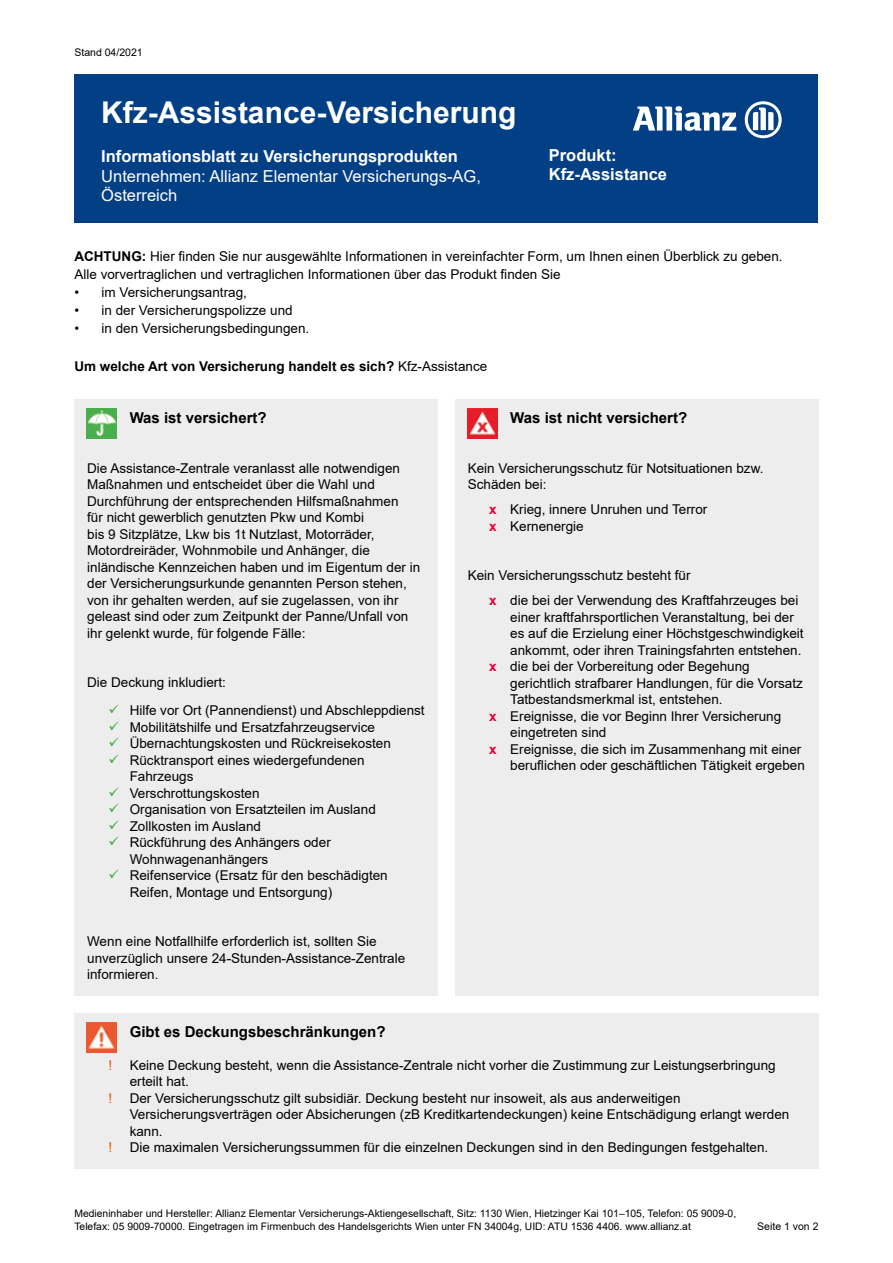
<style>
.page{position:relative;width:893px;height:1263px;background:#fff}
.page>*{position:absolute;margin:0;border:0;box-sizing:border-box;transform-origin:0 0}
.t1{font:700 30px "Arial";color:#fff}
.t2{font:16.5px/19.5px "Arial";color:#fff}
.t3{font:700 16.5px/19.5px "Arial";color:#fff}
.t4{font:700 15px "Arial";color:#000}
.t5{font:13.5px/16.5px "Arial";color:#000}
.t6{font:700 13.5px "Arial";color:#000}
.t7{font:13.5px "Arial";color:#ea5b0b}
.t8{font:10.5px "Arial";color:#000}
.t9{font:10.35px/12.8px "Arial";color:#000}
.s1{font-weight:700}
.s2{font-weight:400}
.s3{color:#3aaa35}
.s4{font-weight:700;color:#e4003a}
</style>
<div class="page">
<div style="left:74px;top:1013px;width:745px;height:155px;background:#eeeded"></div>
<div style="left:74px;top:400px;width:363px;height:596px;background:#eeeded"></div>
<div style="left:455px;top:400px;width:363px;height:596px;background:#eeeded"></div>
<div style="left:74px;top:74px;width:744px;height:148px;background:#033f85"></div>
<svg style="left:633px;top:106px;width:103px;height:25px"></svg>
<svg style="left:745px;top:101px;width:37px;height:37px"></svg>
<img style="left:86px;top:409px;width:30px;height:30px">
<img style="left:86px;top:1022px;width:30px;height:30px">
<img style="left:468px;top:408px;width:29px;height:30px">
<p class="t8" style="left:74px;top:45px;width:70px">Stand 04/2021</p>
<p class="t1" style="left:101px;top:91px;width:417px">Kfz-Assistance-Versicherung</p>
<p class="t2" style="left:101px;top:146px;width:381px"><span class="s1">Informationsblatt zu Versicherungsprodukten<br></span>Unternehmen: Allianz Elementar Versicherungs-AG,<br>Österreich</p>
<p class="t3" style="left:549px;top:145px;width:120px">Produkt:<br>Kfz-Assistance</p>
<p class="t5" style="left:74px;top:247px;width:710px;line-height:18px"><span class="s1">ACHTUNG:</span> Hier finden Sie nur ausgewählte Informationen in vereinfachter Form, um Ihnen einen Überblick zu geben.<br>Alle vorvertraglichen und vertraglichen Informationen über das Produkt finden Sie</p>
<p class="t5" style="left:74px;top:284px;width:174px">• im Versicherungsantrag,</p>
<p class="t5" style="left:74px;top:302px;width:220px">• in der Versicherungspolizze und</p>
<p class="t5" style="left:74px;top:320px;width:236px">• in den Versicherungsbedingungen.</p>
<p class="t6" style="left:74px;top:357px;width:414px">Um welche Art von Versicherung handelt es sich? <span class="s2">Kfz-Assistance</span></p>
<h5 class="t4" style="left:130px;top:408px;width:138px">Was ist versichert?</h5>
<p class="t5" style="left:87px;top:460px;width:335px">Die Assistance-Zentrale veranlasst alle notwendigen Maßnahmen und entscheidet über die Wahl und Durchführung der entsprechenden Hilfsmaßnahmen<br>für nicht gewerblich genutzten Pkw und Kombi<br>bis 9 Sitzplätze, Lkw bis 1t Nutzlast, Motorräder, Motordreiräder, Wohnmobile und Anhänger, die inländische Kennzeichen haben und im Eigentum der in der Versicherungsurkunde genannten Person stehen, von ihr gehalten werden, auf sie zugelassen, von ihr geleast sind oder zum Zeitpunkt der Panne/Unfall von ihr gelenkt wurde, für folgende Fälle:</p>
<p class="t5" style="left:87px;top:674px;width:140px">Die Deckung inkludiert:</p>
<p class="t5" style="left:108px;top:702px;width:318px"><span class="s3">✓</span> Hilfe vor Ort (Pannendienst) und Abschleppdienst</p>
<p class="t5" style="left:108px;top:719px;width:268px"><span class="s3">✓</span> Mobilitätshilfe und Ersatzfahrzeugservice</p>
<p class="t5" style="left:108px;top:735px;width:284px"><span class="s3">✓</span> Übernachtungskosten und Rückreisekosten</p>
<p class="t5" style="left:130px;top:752px;width:236px;text-indent:-21px"><span class="s3">✓</span> Rücktransport eines wiedergefundenen<br>Fahrzeugs</p>
<p class="t5" style="left:108px;top:785px;width:153px"><span class="s3">✓</span> Verschrottungskosten</p>
<p class="t5" style="left:108px;top:801px;width:269px"><span class="s3">✓</span> Organisation von Ersatzteilen im Ausland</p>
<p class="t5" style="left:108px;top:818px;width:154px"><span class="s3">✓</span> Zollkosten im Ausland</p>
<p class="t5" style="left:130px;top:834px;width:203px;text-indent:-21px"><span class="s3">✓</span> Rückführung des Anhängers oder<br>Wohnwagenanhängers</p>
<p class="t5" style="left:130px;top:867px;width:260px;text-indent:-21px"><span class="s3">✓</span> Reifenservice (Ersatz für den beschädigten<br>Reifen, Montage und Entsorgung)</p>
<p class="t5" style="left:87px;top:933px;width:320px">Wenn eine Notfallhilfe erforderlich ist, sollten Sie unverzüglich unsere 24-Stunden-Assistance-Zentrale informieren.</p>
<p class="t4" style="left:510px;top:408px;width:178px">Was ist nicht versichert?</p>
<p class="t5" style="left:468px;top:460px;width:297px">Kein Versicherungsschutz für Notsituationen bzw.<br>Schäden bei:</p>
<p class="t5" style="left:489px;top:501px;width:220px"><span class="s4">x</span> Krieg, innere Unruhen und Terror</p>
<p class="t5" style="left:489px;top:518px;width:96px"><span class="s4">x</span> Kernenergie</p>
<p class="t5" style="left:468px;top:567px;width:224px">Kein Versicherungsschutz besteht für</p>
<p class="t5" style="left:510px;top:592px;width:295px;text-indent:-21px"><span class="s4">x</span> die bei der Verwendung des Kraftfahrzeuges bei einer kraftfahrsportlichen Veranstaltung, bei der es auf die Erzielung einer Höchstgeschwindigkeit ankommt, oder ihren Trainingsfahrten entstehen.</p>
<p class="t5" style="left:510px;top:658px;width:294px;text-indent:-21px"><span class="s4">x</span> die bei der Vorbereitung oder Begehung gerichtlich strafbarer Handlungen, für die Vorsatz<br>Tatbestandsmerkmal ist, entstehen.</p>
<p class="t5" style="left:489px;top:708px;width:294px"><span class="s4">x</span> Ereignisse, die vor Beginn Ihrer Versicherung</p>
<p class="t5" style="left:510px;top:724px;width:98px">eingetreten sind</p>
<p class="t5" style="left:489px;top:741px;width:314px"><span class="s4">x</span> Ereignisse, die sich im Zusammenhang mit einer</p>
<p class="t5" style="left:510px;top:757px;width:296px">beruflichen oder geschäftlichen Tätigkeit ergeben</p>
<h5 class="t4" style="left:130px;top:1021px;width:257px">Gibt es Deckungsbeschränkungen?</h5>
<p class="t7" style="left:108px;top:1056px;width:5px">!</p>
<p class="t5" style="left:130px;top:1057px;width:648px">Keine Deckung besteht, wenn die Assistance-Zentrale nicht vorher die Zustimmung zur Leistungserbringung erteilt hat.</p>
<p class="t7" style="left:108px;top:1089px;width:5px">!</p>
<p class="t5" style="left:130px;top:1090px;width:661px">Der Versicherungsschutz gilt subsidiär. Deckung besteht nur insoweit, als aus anderweitigen<br>Versicherungsverträgen oder Absicherungen (zB Kreditkartendeckungen) keine Entschädigung erlangt werden kann.</p>
<p class="t7" style="left:108px;top:1138px;width:5px">!</p>
<p class="t5" style="left:130px;top:1139px;width:640px">Die maximalen Versicherungssummen für die einzelnen Deckungen sind in den Bedingungen festgehalten.</p>
<p class="t9" style="left:74px;top:1207px;width:663px">Medieninhaber und Hersteller: Allianz Elementar Versicherungs-Aktiengesellschaft, Sitz: 1130 Wien, Hietzinger Kai 101–105, Telefon: 05 9009-0,<br>Telefax: 05 9009-70000. Eingetragen im Firmenbuch des Handelsgerichts Wien unter FN 34004g, UID: ATU 1536 4406. www.allianz.at</p>
<p class="t8" style="left:757px;top:1218px;width:63px">Seite 1 von 2</p>
</div>
